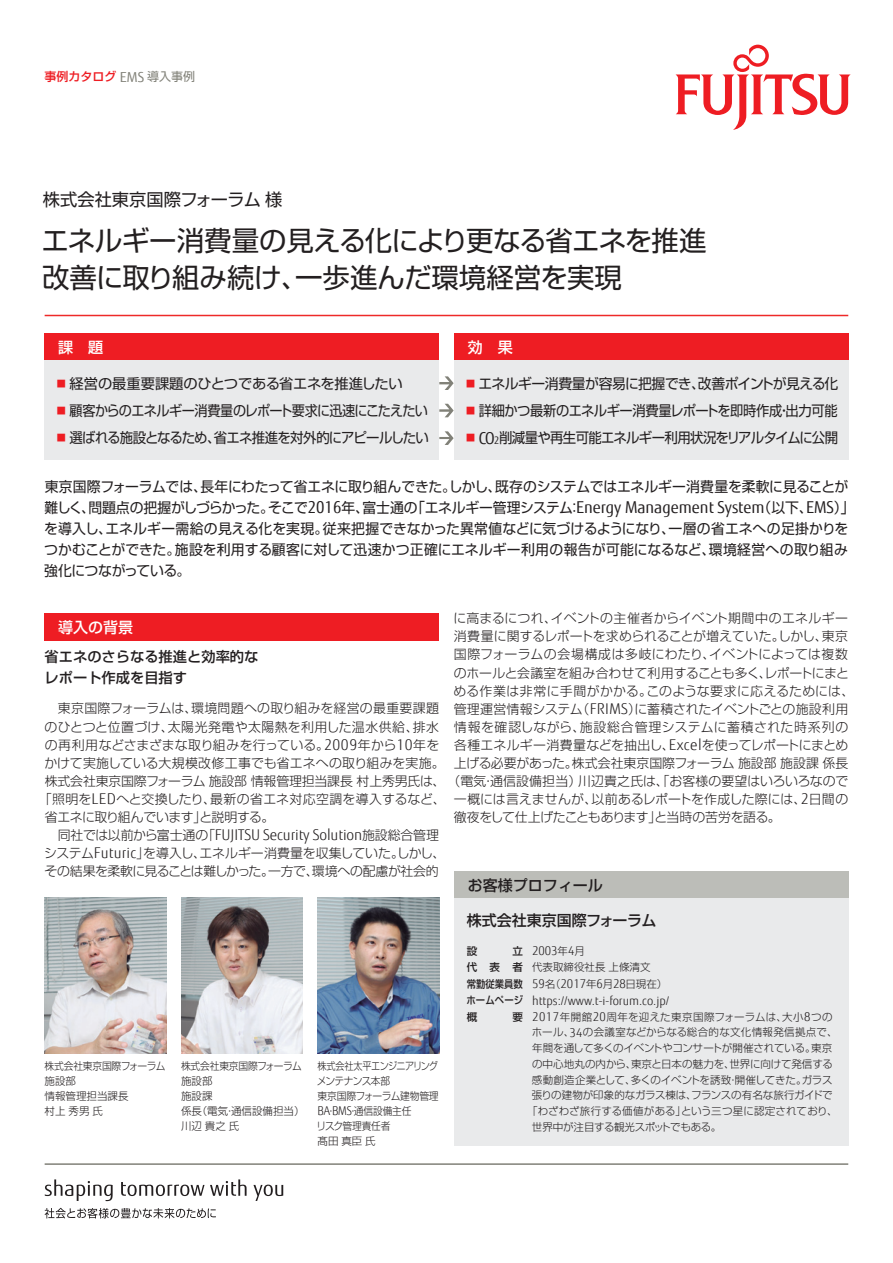
<style>
.page{position:relative;width:893px;height:1263px;background:#fff}
.page>*{position:absolute;margin:0;border:0;box-sizing:border-box;transform-origin:0 0}
.t1{font:27.45px/37.5px "Shin Go Pro";letter-spacing:-.02em;color:#231f20}
.t2{font:17.25px "Shin Go Pro";color:#231f20}
.t3{font:500 15px "Shin Go Pro";color:#231f20}
.t4{font:500 15px "Shin Go Pro";color:#fff}
.t5{font:300 14.85px "Fujitsu Sans";letter-spacing:-.005em;color:#231f20}
.t6{font:14.25px/21px "Shin Go Pro";letter-spacing:-.005em;color:#231f20}
.t7{font:14.25px "Shin Go Pro";letter-spacing:-.055em;color:#231f20;scale:.94 1}
.t8{font:14.25px "Shin Go Pro";letter-spacing:-.025em;color:#231f20}
.t9{font:14.25px "Shin Go Pro";letter-spacing:-.05em;color:#231f20;scale:.92 1}
.t10{font:14.25px "Shin Go Pro";letter-spacing:-.025em;color:#231f20;scale:.93 1}
.t11{font:500 14.25px/21px "Shin Go Pro";color:#231f20}
.t12{font:300 12.9px "Shin Go Pro";color:#231f20}
.t13{font:300 12.9px/18px "Shin Go Pro";letter-spacing:.02em;color:#231f20;text-align:center}
.t14{font:300 12.9px/18px "Shin Go Pro";letter-spacing:-.02em;color:#231f20}
.t15{font:300 12.9px "Shin Go Pro";letter-spacing:.04em;color:#231f20}
.t16{font:300 12.9px "Shin Go Pro";letter-spacing:-.03em;color:#231f20}
.t17{font:300 12.15px/16.5px "Fujitsu Sans";color:#231f20}
.t18{font:500 12px "Shin Go Pro";color:#ee1d23}
.t19{font:300 10.5px "Shin Go Pro";letter-spacing:-.01em;color:#231f20}
.t20{font:300 10.5px/15px "Shin Go Pro";letter-spacing:-.01em;color:#231f20;scale:.93 1}
.t21{font:300 10.5px "Shin Go Pro";letter-spacing:.03em;color:#231f20}
.t22{font:300 10.5px/15px "Shin Go Pro";letter-spacing:-.01em;color:#231f20;scale:.87 1}
.t23{font:500 10.5px/16.5px "Shin Go Pro";letter-spacing:.005em;color:#231f20;text-align:justify}
.s1{font-family:"Fujitsu Sans";font-weight:400;font-size:13.8px;color:#818178}
.s2{font-weight:400;color:#818178}
.s3{font-size:9px;color:#ee1d23}
.s4{font-family:"Fujitsu Sans";font-size:16.35px}
.s5{font-family:"Fujitsu Sans";font-size:10.35px}
.s6{font-family:"Fujitsu Sans";font-size:14.85px}
.s7{font-family:"Shin Go Pro";font-size:12.9px}
.s8{font-family:"Fujitsu Sans";font-size:12.15px}
.s9{font-family:"Shin Go Pro";font-size:10.5px}
</style>
<div class="page">
<svg style="left:45px;top:1208px;width:171px;height:10px"></svg>
<svg style="left:45px;top:1179px;width:68px;height:22px"></svg>
<svg style="left:121px;top:1179px;width:126px;height:17px"></svg>
<svg style="left:253px;top:1184px;width:30px;height:17px"></svg>
<hr style="left:45px;top:1163px;width:803px;height:2px;background:#818178">
<svg style="left:675px;top:45px;width:176px;height:85px"></svg>
<div style="left:45px;top:613px;width:394px;height:27px;background:#ee1d23"></div>
<hr style="left:45px;top:315px;width:803px;height:1px;background:#ee2a29">
<div style="left:454px;top:871px;width:394px;height:27px;background:#bcbdb8"></div>
<div style="left:454px;top:898px;width:394px;height:248px;background:#e9eaeb"></div>
<div style="left:45px;top:334px;width:394px;height:27px;background:#ee1d23"></div>
<div style="left:45px;top:361px;width:394px;height:99px;background:#e9eaeb"></div>
<div style="left:454px;top:334px;width:394px;height:27px;background:#ee1d23"></div>
<div style="left:454px;top:361px;width:394px;height:99px;background:#e9eaeb"></div>
<svg style="left:439px;top:376px;width:15px;height:14px"></svg>
<svg style="left:439px;top:404px;width:15px;height:13px"></svg>
<svg style="left:439px;top:431px;width:15px;height:14px"></svg>
<img style="left:45px;top:897px;width:121px;height:157px">
<img style="left:181px;top:897px;width:122px;height:157px">
<img style="left:317px;top:897px;width:122px;height:157px">
<p class="t18" style="left:45px;top:67px;width:152px">事例カタログ <span class="s1">EMS</span> <span class="s2">導入事例</span></p>
<p class="t2" style="left:43px;top:186px;width:241px">株式会社東京国際フォーラム様</p>
<h1 class="t1" style="left:42px;top:218px;width:666px">エネルギー消費量の見える化により更なる省エネを推進改善に取り組み続け、一歩進んだ環境経営を実現</h1>
<p class="t4" style="left:58px;top:335px;width:46px">課　題</p>
<p class="t4" style="left:468px;top:335px;width:46px">効　果</p>
<p class="t8" style="left:57px;top:372px;width:348px"><span class="s3">■</span> 経営の最重要課題のひとつである省エネを推進したい</p>
<p class="t9" style="left:57px;top:399px;width:405px"><span class="s3">■</span> 顧客からのエネルギー消費量のレポート要求に迅速にこたえたい</p>
<p class="t7" style="left:57px;top:426px;width:397px"><span class="s3">■</span> 選ばれる施設となるため、省エネ推進を対外的にアピールしたい</p>
<p class="t8" style="left:466px;top:372px;width:374px"><span class="s3">■</span> エネルギー消費量が容易に把握でき、改善ポイントが見える化</p>
<p class="t10" style="left:466px;top:399px;width:401px"><span class="s3">■</span> 詳細かつ最新のエネルギー消費量レポートを即時作成・出力可能</p>
<p class="t7" style="left:466px;top:426px;width:397px"><span class="s3">■</span> <span class="s4">CO</span><span class="s5">2</span>削減量や再生可能エネルギー利用状況をリアルタイムに公開</p>
<p class="t6" style="left:44px;top:474px;width:812px">東京国際フォーラムでは、長年にわたって省エネに取り組んできた。しかし、既存のシステムではエネルギー消費量を柔軟に見ることが難しく、問題点の把握がしづらかった。そこで<span class="s4">2016</span>年、富士通の「エネルギー管理システム：<span class="s4">Energy Management System</span>（以下、<span class="s4">EMS</span>）」を導入し、エネルギー需給の見える化を実現。従来把握できなかった異常値などに気づけるようになり、一層の省エネへの足掛かりをつかむことができた。施設を利用する顧客に対して迅速かつ正確にエネルギー利用の報告が可能になるなど、環境経営への取り組み強化につながっている。</p>
<p class="t13" style="left:453px;top:608px;width:396px">に高まるにつれ、イベントの主催者からイベント期間中のエネルギー</p>
<p class="t12" style="left:454px;top:626px;width:396px">消費量に関するレポートを求められることが増えていた。しかし、東京</p>
<p class="t13" style="left:454px;top:644px;width:396px">国際フォーラムの会場構成は多岐にわたり、イベントによっては複数</p>
<p class="t12" style="left:454px;top:662px;width:397px">のホールと会議室を組み合わせて利用することも多く、レポートにまと</p>
<p class="t13" style="left:454px;top:680px;width:402px">める作業は非常に手間がかかる。このような要求に応えるためには、</p>
<p class="t12" style="left:454px;top:698px;width:396px">管理運営情報システム（<span class="s6">FRIMS</span>）に蓄積されたイベントごとの施設利用</p>
<p class="t15" style="left:454px;top:716px;width:396px">情報を確認しながら、施設総合管理システムに蓄積された時系列の</p>
<p class="t12" style="left:454px;top:734px;width:396px">各種エネルギー消費量などを抽出し、<span class="s6">Excel</span>を使ってレポートにまとめ</p>
<p class="t12" style="left:454px;top:752px;width:396px">上げる必要があった。株式会社東京国際フォーラム施設部施設課係長</p>
<p class="t12" style="left:45px;top:770px;width:805px">株式会社東京国際フォーラム施設部情報管理担当課長村上秀男氏は、（電気・通信設備担当）川辺貴之氏は、「お客様の要望はいろいろなので</p>
<p class="t12" style="left:454px;top:788px;width:396px">一概には言えませんが、以前あるレポートを作成した際には、<span class="s6">2</span>日間の</p>
<p class="t16" style="left:454px;top:806px;width:328px">徹夜をして仕上げたこともあります」と当時の苦労を語る。</p>
<p class="t4" style="left:58px;top:615px;width:77px">導入の背景</p>
<p class="t11" style="left:45px;top:645px;width:215px">省エネのさらなる推進と効率的なレポート作成を目指す</p>
<p class="t13" style="left:44px;top:698px;width:402px">東京国際フォーラムは、環境問題への取り組みを経営の最重要課題<br>のひとつと位置づけ、太陽光発電や太陽熱を利用した温水供給、排水の再利用などさまざまな取り組みを行っている。<span class="s6">2009</span>年から<span class="s6">10</span>年をかけて実施している大規模改修工事でも省エネへの取り組みを実施。</p>
<p class="t14" style="left:45px;top:788px;width:402px;text-indent:-6px">「照明を<span class="s6">LED</span>へと交換したり、最新の省エネ対応空調を導入するなど、省エネに取り組んでいます」と説明する。</p>
<p class="t5" style="left:45px;top:826px;width:396px"><span class="s7">　同社では以前から富士通の「</span>FUJITSU Security Solution<span class="s7">施設総合管理</span></p>
<p class="t14" style="left:44px;top:842px;width:403px">システム<span class="s6">Futuric</span>」を導入し、エネルギー消費量を収集していた。しかし、その結果を柔軟に見ることは難しかった。一方で、環境への配慮が社会的</p>
<p class="t3" style="left:468px;top:873px;width:136px">お客様プロフィール</p>
<p class="t3" style="left:467px;top:908px;width:191px">株式会社東京国際フォーラム</p>
<p class="t20" style="left:45px;top:1057px;width:131px">株式会社東京国際フォーラム施設部<br>情報管理担当課長<br>村上秀男氏</p>
<p class="t20" style="left:181px;top:1057px;width:134px">株式会社東京国際フォーラム施設部<br>施設課<br>係長（電気・通信設備担当）川辺貴之氏</p>
<p class="t22" style="left:317px;top:1057px;width:142px">株式会社太平エンジニアリングメンテナンス本部<br>東京国際フォーラム建物管理<br><span class="s8">BA</span>・<span class="s8">BMS</span>・通信設備主任<br>リスク管理責任者<br>髙田真臣氏</p>
<p class="t23" style="left:466px;top:941px;width:58px;text-indent:46px">立代表者常勤従業員数ホームページ概</p>
<p class="t23" style="left:467px;top:941px;width:12px">設</p>
<p class="t23" style="left:512px;top:1007px;width:12px">要</p>
<p class="t17" style="left:532px;top:943px;width:54px">2003<span class="s9">年</span>4<span class="s9">月</span></p>
<p class="t19" style="left:532px;top:958px;width:120px">代表取締役社長上條清文</p>
<p class="t17" style="left:532px;top:976px;width:139px">59<span class="s9">名（</span>2017<span class="s9">年</span>6<span class="s9">月</span>28<span class="s9">日現在）</span>https://www.t-i-forum.co.jp/</p>
<p class="t21" style="left:532px;top:1008px;width:302px"><span class="s8">2017</span>年開館<span class="s8">20</span>周年を迎えた東京国際フォーラムは、大小<span class="s8">8</span>つの</p>
<p class="t21" style="left:532px;top:1024px;width:307px">ホール、<span class="s8">34</span>の会議室などからなる総合的な文化情報発信拠点で、</p>
<p class="t19" style="left:532px;top:1039px;width:302px">年間を通して多くのイベントやコンサートが開催されている。東京</p>
<p class="t19" style="left:532px;top:1055px;width:302px">の中心地丸の内から、東京と日本の魅力を、世界に向けて発信する</p>
<p class="t19" style="left:532px;top:1071px;width:302px">感動創造企業として、多くのイベントを誘致・開催してきた。ガラス</p>
<p class="t19" style="left:532px;top:1087px;width:302px">張りの建物が印象的なガラス棟は、フランスの有名な旅行ガイドで</p>
<p class="t19" style="left:527px;top:1102px;width:312px">「わざわざ旅行する価値がある」という三つ星に認定されており、</p>
<p class="t19" style="left:532px;top:1118px;width:191px">世界中が注目する観光スポットでもある。</p>
</div>
